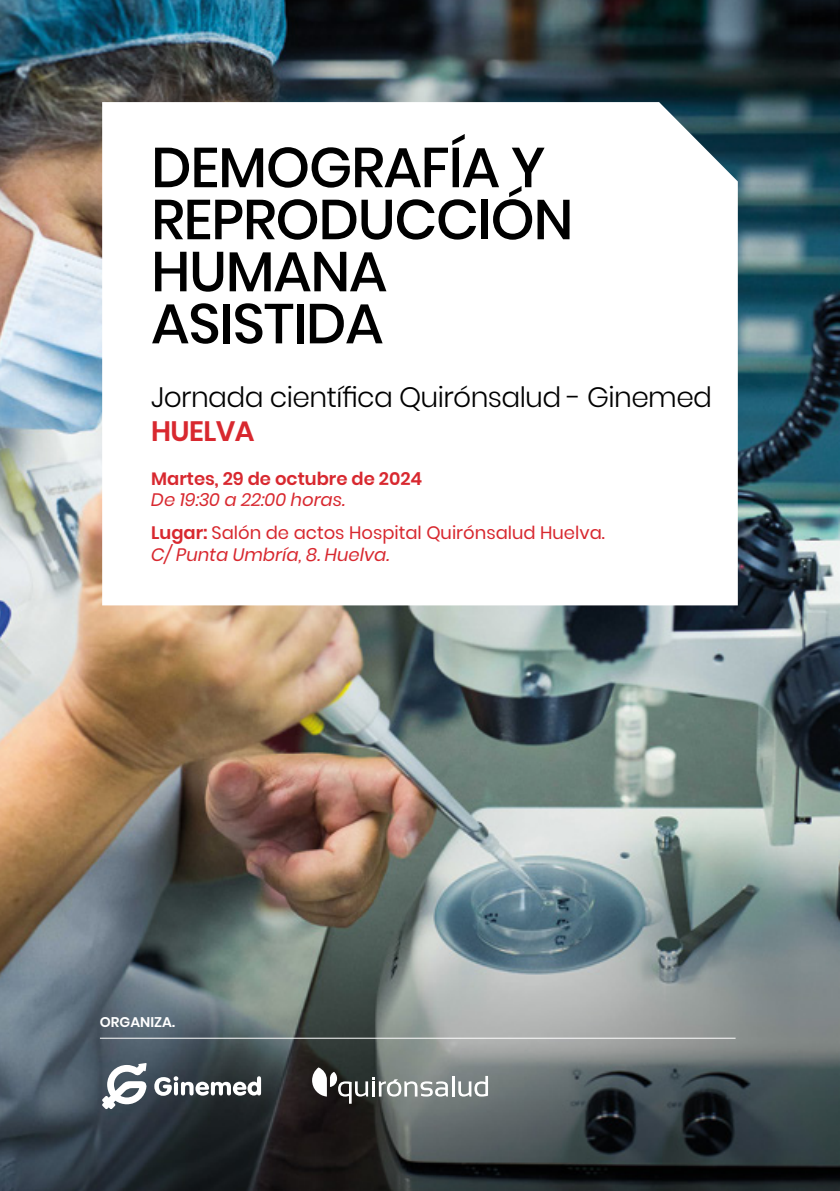
<style>
.page{position:relative;width:840px;height:1191px;background:#fff}
.page>*{position:absolute;margin:0;border:0;box-sizing:border-box;transform-origin:0 0}
.t1{font:500 56px/52px "Poppins";letter-spacing:-.02em;color:#000}
.t2{font:300 28px "Poppins";letter-spacing:-.02em;color:#000}
.t3{font:600 28px "Poppins";letter-spacing:-.02em;color:#d8282f}
.t4{font:18px/33px "Poppins";color:#d8282f}
.t5{font:600 18px "Poppins";color:#d8282f}
.t6{font:italic 18px "Poppins";color:#d8282f}
.t7{font:600 14px "Poppins";color:#fff}
.s1{font-style:italic}
.s2{font-weight:600}
</style>
<div class="page">
<img style="left:0;top:0;width:839px;height:1191px">
<svg style="left:102px;top:1062px;width:45px;height:47px"></svg>
<svg style="left:154px;top:1076px;width:107px;height:19px"></svg>
<svg style="left:102px;top:102px;width:635px;height:503px"></svg>
<hr style="left:100px;top:1037px;width:635px;height:1px;background:#fff">
<hr style="left:451px;top:1076px;width:3px;height:20px;background:#fff">
<svg style="left:458px;top:1076px;width:30px;height:20px"></svg>
<svg style="left:312px;top:1067px;width:135px;height:36px"></svg>
<h1 class="t1" style="left:151px;top:142px;width:423px">DEMOGRAFÍA Y<br>REPRODUCCIÓN<br>HUMANA<br>ASISTIDA</h1>
<h2 class="t2" style="left:151px;top:381px;width:562px">Jornada científica Quirónsalud - Ginemed</h2>
<h2 class="t3" style="left:151px;top:418px;width:105px">HUELVA</h2>
<p class="t5" style="left:151px;top:470px;width:272px">Martes, 29 de octubre de 2024</p>
<p class="t4" style="left:151px;top:485px;width:455px"><span class="s1">De 19:30 a 22:00 horas.<br></span><span class="s2">Lugar:</span> Salón de actos Hospital Quirónsalud Huelva.</p>
<p class="t6" style="left:151px;top:543px;width:239px">C/ Punta Umbría, 8. Huelva.</p>
<p class="t7" style="left:100px;top:1015px;width:77px">ORGANIZA.</p>
</div>
